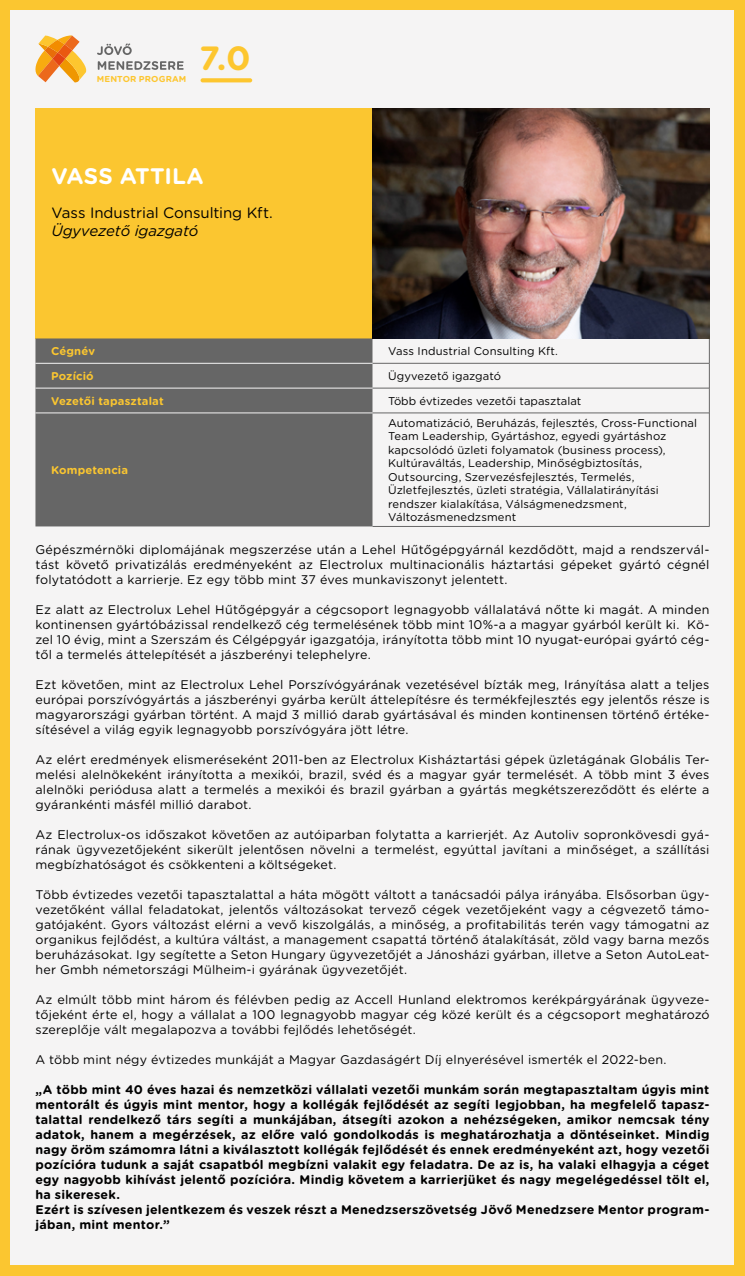
<style>
.page{position:relative;width:745px;height:1276px;background:#fff}
.page>*{position:absolute;margin:0;border:0;box-sizing:border-box;transform-origin:0 0}
.t1{font:700 33.62px "Gotham Rounded";color:#fdc62f}
.t2{font:700 22.5px "Gotham Rounded";letter-spacing:.005em;color:#fff}
.t3{font:15px "Gotham Rounded";letter-spacing:-.005em;color:#000}
.t4{font:italic 15px "Gotham Rounded";letter-spacing:-.01em;color:#000}
.t5{font:12.5px/15px "Gotham Rounded";letter-spacing:.015em;color:#000;text-align:justify}
.t6{font:700 12.5px/15px "Gotham Rounded";letter-spacing:.02em;color:#000}
.t7{font:11.25px/13.5px "Gotham Rounded";letter-spacing:.01em;color:#000}
.t8{font:700 11.25px "Gotham Rounded";letter-spacing:.01em;color:#fbc630}
.t9{font:700 8.62px "Gotham Rounded";letter-spacing:.015em;color:#fdc62f}
</style>
<div class="page">
<div style="left:0;top:0;width:744px;height:1276px;background:#fbc630"></div>
<div style="left:11px;top:11px;width:722px;height:1254px;background:#f5f4f4"></div>
<div style="left:35px;top:108px;width:337px;height:230px;background:#fbc630"></div>
<svg style="left:35px;top:35px;width:52px;height:47px"></svg>
<svg style="left:97px;top:44px;width:35px;height:11px"></svg>
<svg style="left:98px;top:61px;width:85px;height:9px"></svg>
<svg style="left:200px;top:78px;width:52px;height:4px"></svg>
<div style="left:35px;top:338px;width:337px;height:188px;background:#666"></div>
<svg style="left:708px;top:338px;width:1px;height:75px"></svg>
<hr style="left:708px;top:413px;width:1px;height:113px;background:#666">
<hr style="left:372px;top:526px;width:337px;height:1px;background:#666">
<hr style="left:372px;top:363px;width:336px;height:1px;background:#666">
<hr style="left:372px;top:388px;width:336px;height:1px;background:#666">
<hr style="left:372px;top:413px;width:336px;height:1px;background:#666">
<hr style="left:35px;top:363px;width:337px;height:1px;background:#f5f4f4">
<hr style="left:35px;top:388px;width:337px;height:1px;background:#f5f4f4">
<hr style="left:35px;top:413px;width:337px;height:1px;background:#f5f4f4">
<img style="left:372px;top:108px;width:337px;height:230px">
<p class="t9" style="left:97px;top:73px;width:91px">MENTOR PROGRAM</p>
<h1 class="t1" style="left:199px;top:33px;width:53px">7.0</h1>
<h2 class="t2" style="left:51px;top:159px;width:154px">VASS ATTILA</h2>
<p class="t3" style="left:51px;top:202px;width:223px">Vass Industrial Consulting Kft.</p>
<p class="t4" style="left:51px;top:220px;width:148px">Ügyvezető igazgató</p>
<p class="t8" style="left:51px;top:343px;width:45px">Cégnév</p>
<p class="t7" style="left:388px;top:344px;width:171px">Vass Industrial Consulting Kft.</p>
<p class="t8" style="left:51px;top:368px;width:44px">Pozíció</p>
<p class="t7" style="left:388px;top:369px;width:114px">Ügyvezető igazgató</p>
<p class="t8" style="left:51px;top:393px;width:114px">Vezetői tapasztalat</p>
<p class="t7" style="left:388px;top:394px;width:195px">Több évtizedes vezetői tapasztalat</p>
<p class="t8" style="left:51px;top:462px;width:78px">Kompetencia</p>
<p class="t7" style="left:388px;top:416px;width:310px">Automatizáció, Beruházás, fejlesztés, Cross-Functional Team Leadership, Gyártáshoz, egyedi gyártáshoz kapcsolódó üzleti folyamatok (business process), Kultúraváltás, Leadership, Minőségbiztosítás, Outsourcing, Szervezésfejlesztés, Termelés, Üzletfejlesztés, üzleti stratégia, Vállalatirányítási rendszer kialakítása, Válságmenedzsment, Változásmenedzsment</p>
<p class="t5" style="left:35px;top:541px;width:675px">Gépészmérnöki diplomájának megszerzése után a Lehel Hűtőgépgyárnál kezdődött, majd a rendszervál&shy;tást követő privatizálás eredményeként az Electrolux multinacionális háztartási gépeket gyártó cégnél folytatódott a karrierje. Ez egy több mint 37 éves munkaviszonyt jelentett.</p>
<p class="t5" style="left:35px;top:601px;width:675px">Ez alatt az Electrolux Lehel Hűtőgépgyár a cégcsoport legnagyobb vállalatává nőtte ki magát. A minden kontinensen gyártóbázissal rendelkező cég termelésének több mint 10%-a a magyar gyárból került ki. Kö&shy;zel 10 évig, mint a Szerszám és Célgépgyár igazgatója, irányította több mint 10 nyugat-európai gyártó cég&shy;től a termelés áttelepítését a jászberényi telephelyre.</p>
<p class="t5" style="left:35px;top:676px;width:675px">Ezt követően, mint az Electrolux Lehel Porszívógyárának vezetésével bízták meg, Irányítása alatt a teljes európai porszívógyártás a jászberényi gyárba került áttelepítésre és termékfejlesztés egy jelentős része is magyarországi gyárban történt. A majd 3 millió darab gyártásával és minden kontinensen történő értéke&shy;sítésével a világ egyik legnagyobb porszívógyára jött létre.</p>
<p class="t5" style="left:35px;top:751px;width:675px">Az elért eredmények elismeréseként 2011-ben az Electrolux Kisháztartási gépek üzletágának Globális Ter&shy;melési alelnökeként irányította a mexikói, brazil, svéd és a magyar gyár termelését. A több mint 3 éves alelnöki periódusa alatt a termelés a mexikói és brazil gyárban a gyártás megkétszereződött és elérte a gyárankénti másfél millió darabot.</p>
<p class="t5" style="left:35px;top:826px;width:675px">Az Electrolux-os időszakot követően az autóiparban folytatta a karrierjét. Az Autoliv sopronkövesdi gyá&shy;rának ügyvezetőjeként sikerült jelentősen növelni a termelést, egyúttal javítani a minőséget, a szállítási megbízhatóságot és csökkenteni a költségeket.</p>
<p class="t5" style="left:35px;top:886px;width:675px">Több évtizedes vezetői tapasztalattal a háta mögött váltott a tanácsadói pálya irányába. Elsősorban ügy&shy;vezetőként vállal feladatokat, jelentős változásokat tervező cégek vezetőjeként vagy a cégvezető támo&shy;gatójaként. Gyors változást elérni a vevő kiszolgálás, a minőség, a profitabilitás terén vagy támogatni az organikus fejlődést, a kultúra váltást, a management csapattá történő átalakítását, zöld vagy barna mezős beruházásokat. Igy segítette a Seton Hungary ügyvezetőjét a Jánosházi gyárban, illetve a Seton AutoLeat&shy;her Gmbh németországi Mülheim-i gyárának ügyvezetőjét.</p>
<p class="t5" style="left:35px;top:991px;width:675px">Az elmúlt több mint három és félévben pedig az Accell Hunland elektromos kerékpárgyárának ügyveze&shy;tőjeként érte el, hogy a vállalat a 100 legnagyobb magyar cég közé került és a cégcsoport meghatározó szereplője vált megalapozva a további fejlődés lehetőségét.</p>
<p class="t5" style="left:35px;top:1051px;width:632px">A több mint négy évtizedes munkáját a Magyar Gazdaságért Díj elnyerésével ismerték el 2022-ben.</p>
<p class="t6" style="left:35px;top:1081px;width:675px">„A több mint 40 éves hazai és nemzetközi vállalati vezetői munkám során megtapasztaltam úgyis mint mentorált és úgyis mint mentor, hogy a kollégák fejlődését az segíti legjobban, ha megfelelő tapasz&shy;talattal rendelkező társ segíti a munkájában, átsegíti azokon a nehézségeken, amikor nemcsak tény adatok, hanem a megérzések, az előre való gondolkodás is meghatározhatja a döntéseinket. Mindig nagy öröm számomra látni a kiválasztott kollégák fejlődését és ennek eredményeként azt, hogy vezetői pozícióra tudunk a saját csapatból megbízni valakit egy feladatra. De az is, ha valaki elhagyja a céget egy nagyobb kihívást jelentő pozícióra. Mindig követem a karrierjüket és nagy megelégedéssel tölt el, ha sikeresek.<br>Ezért is szívesen jelentkezem és veszek részt a Menedzserszövetség Jövő Menedzsere Mentor program&shy;jában, mint mentor.”</p>
</div>
